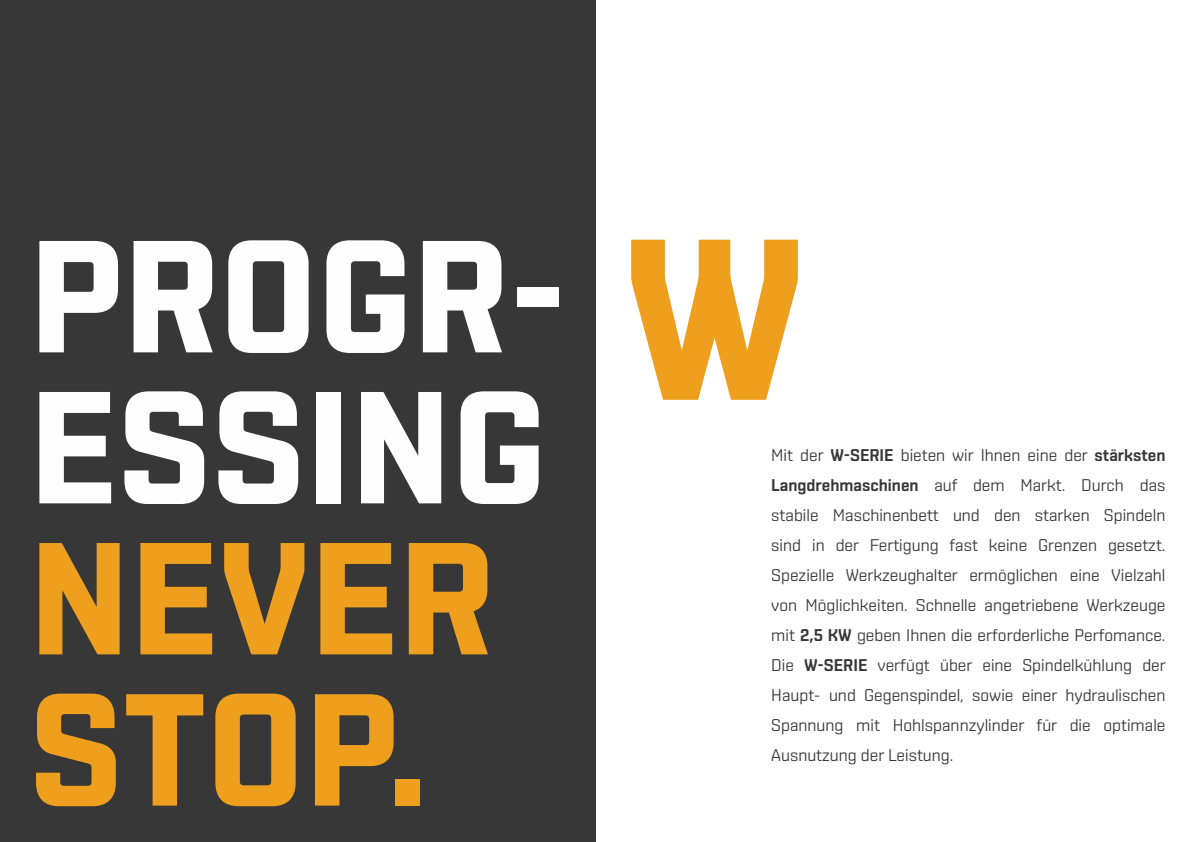
<style>
.page{position:relative;width:1191px;height:842px;background:#fff}
.page>*{position:absolute;margin:0;border:0;box-sizing:border-box;transform-origin:0 0}
.t1{font:700 229.7px "Shentox";color:#ed9f1d}
.t2{font:700 159.8px/151px "Shentox";color:#fefefe}
.t3{font:700 159.8px/151.2px "Shentox";color:#ed9f1d}
.t4{font:17px/30px "Shentox";color:#373737;text-align:justify}
.s1{font-weight:600}
</style>
<div class="page">
<div style="left:0;top:0;width:595px;height:842px;background:#373737"></div>
<h2 class="t2" style="left:29px;top:222px;width:539px">PROGR-<br>ESSING</h2>
<h2 class="t3" style="left:29px;top:524px;width:467px">NEVER<br>STOP.</h2>
<h1 class="t1" style="left:622px;top:184px;width:186px">W</h1>
<p class="t4" style="left:771px;top:439px;width:396px">Mit der <span class="s1">W-SERIE</span> bieten wir Ihnen eine der <span class="s1">stärksten Langdrehmaschinen</span> auf dem Markt. Durch das stabile Maschinenbett und den starken Spindeln sind in der Fertigung fast keine Grenzen gesetzt.<br>Spezielle Werkzeughalter ermöglichen eine Vielzahl von Möglichkeiten. Schnelle angetriebene Werkzeuge mit <span class="s1">2,5 KW</span> geben Ihnen die erforderliche Perfomance.<br>Die <span class="s1">W-SERIE</span> verfügt über eine Spindelkühlung der Haupt- und Gegenspindel, sowie einer hydraulischen Spannung mit Hohlspannzylinder für die optimale Ausnutzung der Leistung.</p>
</div>
